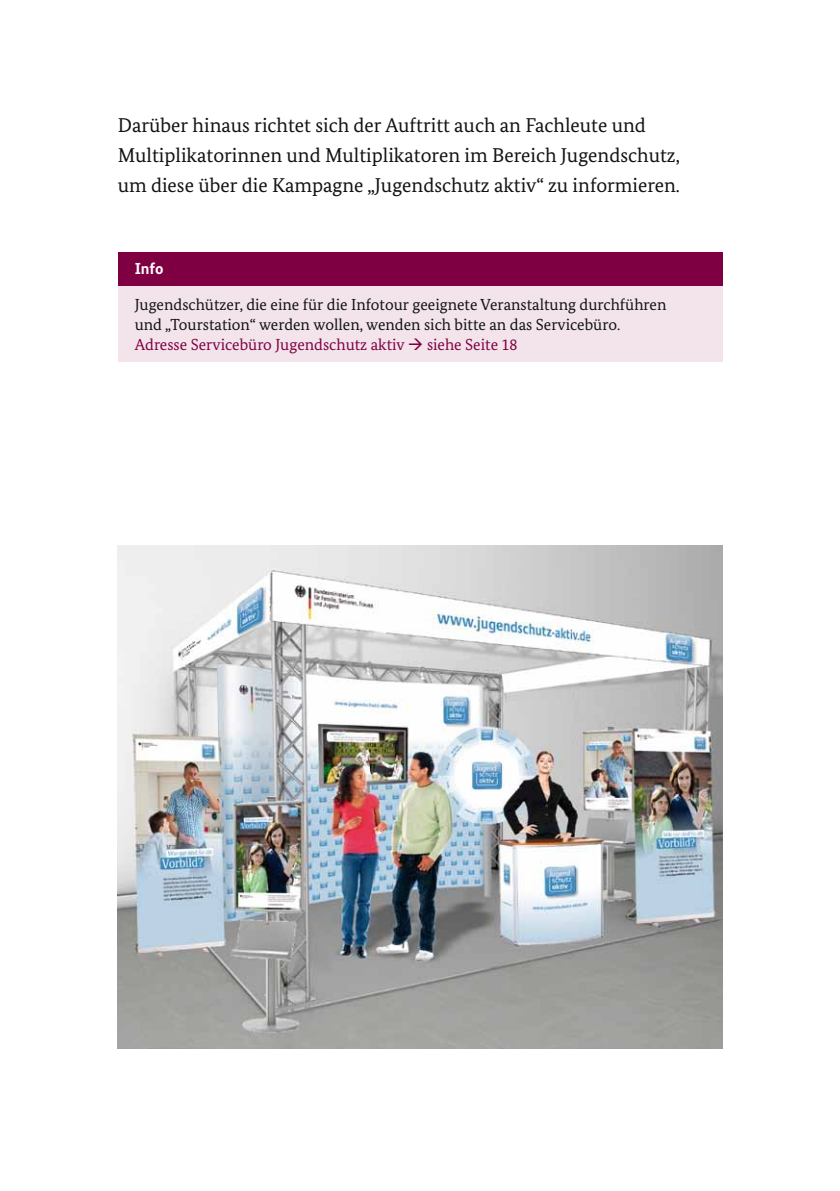
<style>
.page{position:relative;width:840px;height:1191px;background:#fff}
.page>*{position:absolute;margin:0;border:0;box-sizing:border-box;transform-origin:0 0}
.t1{font:20px/30px "Bundes Serif";color:#111212}
.t2{font:16px/20px "Bundes Serif";color:#111212}
.t3{font:700 16px "Bundes Sans";color:#fff}
.s1{color:#7f0042}
</style>
<div class="page">
<div style="left:118px;top:252px;width:603px;height:34px;background:#7f0042"></div>
<div style="left:118px;top:286px;width:603px;height:76px;background:#f2e4ea"></div>
<img style="left:118px;top:545px;width:603px;height:503px">
<p class="t1" style="left:118px;top:110px;width:563px">Darüber hinaus richtet sich der Auftritt auch an Fachleute und<br>Multiplikatorinnen und Multiplikatoren im Bereich Jugendschutz, um diese über die Kampagne „Jugendschutz aktiv“ zu informieren.</p>
<p class="t3" style="left:135px;top:259px;width:30px">Info</p>
<p class="t2" style="left:135px;top:294px;width:533px">Jugendschützer, die eine für die Infotour geeignete Veranstaltung durchführen und „Tourstation“ werden wollen, wenden sich bitte an das Servicebüro.<br><span class="s1">Adresse Servicebüro Jugendschutz aktiv</span> <span class="s1">→ siehe Seite 18</span></p>
</div>
